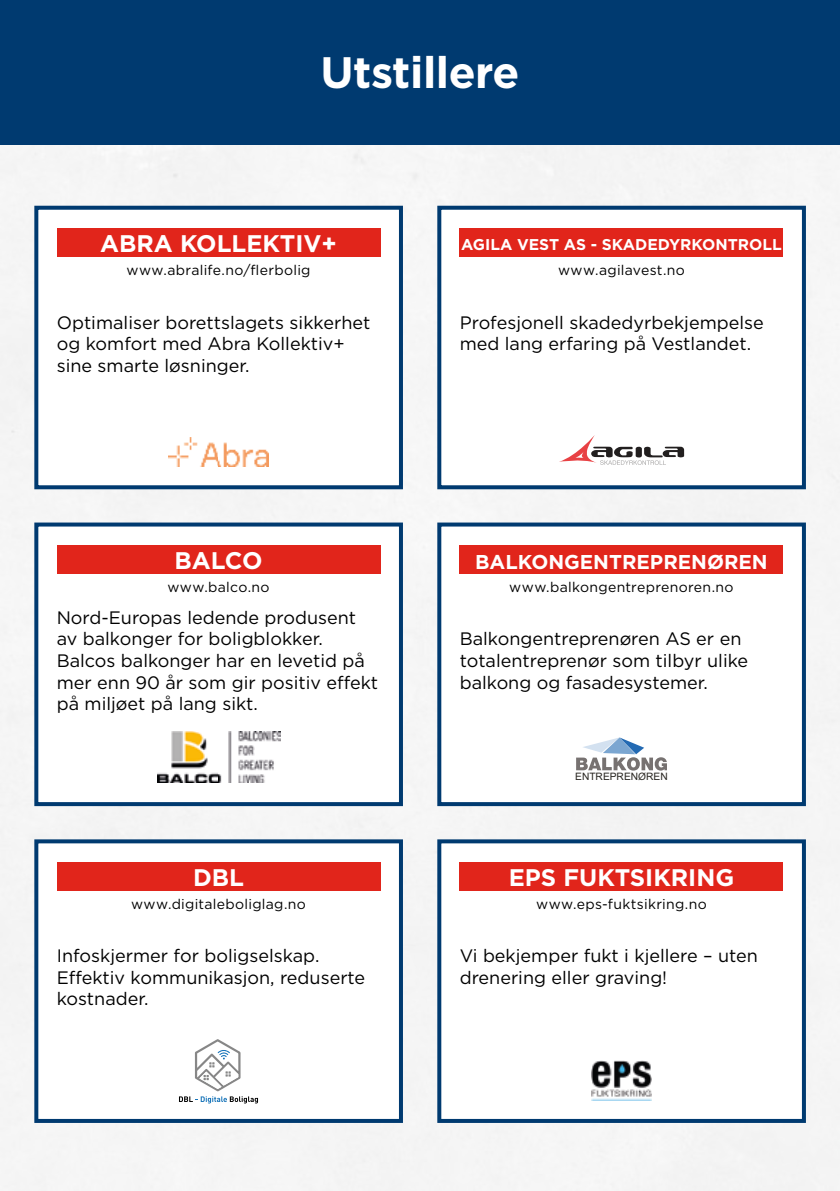
<style>
.page{position:relative;width:840px;height:1191px;background:#fff}
.page>*{position:absolute;margin:0;border:0;box-sizing:border-box;transform-origin:0 0}
.t1{font:700 44px "Gotham";letter-spacing:-.01em;color:#fff}
.t2{font:700 24px "Gotham";color:#fff}
.t3{font:700 20px "Gotham";color:#fff}
.t4{font:18px/21.6px "Gotham";color:#000}
.t5{font:700 15.6px "Gotham";color:#fff}
.t6{font:14px "Gotham";letter-spacing:.02em;color:#000}
.t7{font:10.2px "Arial";color:#26231e}
</style>
<div class="page">
<div style="left:0;top:144px;width:839px;height:1047px;background:#f5f5f5"></div>
<div style="left:0;top:0;width:839px;height:144px;background:#003a70"></div>
<div style="left:439px;top:524px;width:364px;height:280px;background:#fff"></div>
<div style="left:437px;top:522px;width:368px;height:284px;border:4px solid #003a70"></div>
<svg style="left:576px;top:737px;width:90px;height:33px"></svg>
<div style="left:459px;top:545px;width:323px;height:28px;background:#e1251b"></div>
<div style="left:439px;top:208px;width:364px;height:279px;background:#fff"></div>
<div style="left:437px;top:206px;width:368px;height:283px;border:4px solid #003a70"></div>
<svg style="left:559px;top:435px;width:124px;height:30px"></svg>
<div style="left:459px;top:228px;width:323px;height:29px;background:#e1251b"></div>
<div style="left:36px;top:524px;width:365px;height:280px;background:#fff"></div>
<div style="left:34px;top:522px;width:369px;height:284px;border:4px solid #003a70"></div>
<img style="left:157px;top:731px;width:123px;height:51px">
<div style="left:57px;top:545px;width:323px;height:28px;background:#e1251b"></div>
<div style="left:36px;top:208px;width:365px;height:279px;background:#fff"></div>
<div style="left:34px;top:206px;width:369px;height:283px;border:4px solid #003a70"></div>
<img style="left:168px;top:438px;width:101px;height:28px">
<div style="left:57px;top:228px;width:323px;height:29px;background:#e1251b"></div>
<div style="left:439px;top:841px;width:364px;height:280px;background:#fff"></div>
<div style="left:437px;top:839px;width:368px;height:284px;border:4px solid #003a70"></div>
<img style="left:591px;top:1060px;width:60px;height:40px">
<div style="left:459px;top:862px;width:323px;height:28px;background:#e1251b"></div>
<div style="left:36px;top:841px;width:365px;height:280px;background:#fff"></div>
<div style="left:34px;top:839px;width:369px;height:284px;border:4px solid #003a70"></div>
<svg style="left:179px;top:1039px;width:79px;height:64px"></svg>
<div style="left:57px;top:862px;width:323px;height:28px;background:#e1251b"></div>
<h1 class="t1" style="left:320px;top:43px;width:201px">Utstillere</h1>
<h2 class="t2" style="left:100px;top:228px;width:238px">ABRA KOLLEKTIV+</h2>
<p class="t6" style="left:126px;top:261px;width:185px">www.abralife.no/flerbolig</p>
<p class="t4" style="left:57px;top:311px;width:315px">Optimaliser borettslagets sikkerhet og komfort med Abra Kollektiv+ sine smarte løsninger.</p>
<h2 class="t2" style="left:174px;top:544px;width:89px">BALCO</h2>
<p class="t6" style="left:167px;top:578px;width:104px">www.balco.no</p>
<p class="t4" style="left:57px;top:606px;width:323px">Nord-Europas ledende produsent av balkonger for boligblokker.<br>Balcos balkonger har en levetid på mer enn 90 år som gir positiv e-ekt på miljøet på lang sikt.</p>
<h2 class="t2" style="left:193px;top:861px;width:52px">DBL</h2>
<p class="t6" style="left:131px;top:895px;width:176px">www.digitaleboliglag.no</p>
<p class="t4" style="left:57px;top:944px;width:310px">Infoskjermer for boligselskap.<br>Effektiv kommunikasjon, reduserte kostnader.</p>
<p class="t5" style="left:461px;top:234px;width:322px">AGILA VEST AS - SKADEDYRKONTROLL</p>
<p class="t6" style="left:557px;top:261px;width:128px">www.agilavest.no</p>
<p class="t4" style="left:459px;top:311px;width:305px">Profesjonell skadedyrbekjempelse med lang erfaring på Vestlandet.</p>
<p class="t3" style="left:475px;top:548px;width:294px">BALKONGENTREPRENØREN</p>
<p class="t6" style="left:509px;top:578px;width:226px">www.balkongentreprenoren.no</p>
<p class="t4" style="left:459px;top:628px;width:290px">Balkongentreprenøren AS er en totalentreprenør som tilbyr ulike balkong og fasadesystemer.</p>
<p class="t7" style="left:575px;top:770px;width:94px">ENTREPRENØREN</p>
<h2 class="t2" style="left:508px;top:861px;width:227px">EPS FUKTSIKRING</h2>
<p class="t6" style="left:536px;top:895px;width:172px">www.eps-fuktsikring.no</p>
<p class="t4" style="left:459px;top:944px;width:299px">Vi bekjemper fukt i kjellere – uten drenering eller graving!</p>
</div>
